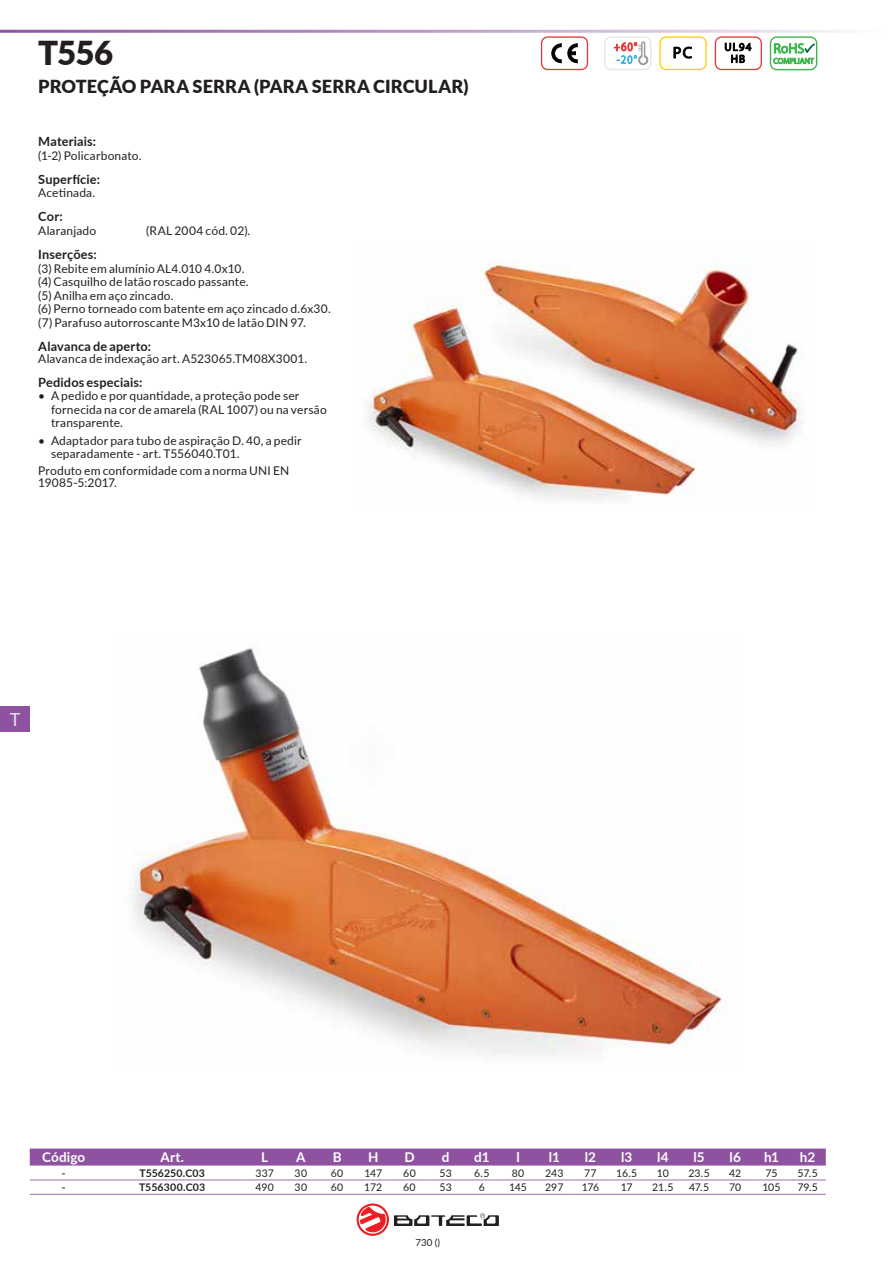
<style>
.page{position:relative;width:893px;height:1263px;background:#fff}
.page>*{position:absolute;margin:0;border:0;box-sizing:border-box;transform-origin:0 0}
.t1{font:900 33px "Lato";color:#231f20}
.t2{font:900 18px "Lato";letter-spacing:.01em;color:#231f20}
.t3{font:18px "Lato";color:#e6e7e9}
.t4{font:16.05px "Myriad Pro";color:#000}
.t5{font:700 13.5px "Lato";letter-spacing:.005em;color:#fff}
.t6{font:700 12.75px "Lato";letter-spacing:.015em;color:#231f20}
.t7{font:12px/13.5px "Lato";letter-spacing:.015em;color:#231f20}
.t8{font:11.1px/11.9px "Myriad Pro";letter-spacing:.09em;color:#000;text-align:center}
.t9{font:10.5px "Lato";color:#231f20}
.t10{font:700 10.5px "Lato";letter-spacing:.015em;color:#231f20}
.t11{font:9.75px "Lato";color:#231f20}
</style>
<div class="page">
<svg style="left:541px;top:36px;width:47px;height:34px"></svg>
<svg style="left:604px;top:36px;width:47px;height:34px"></svg>
<svg style="left:659px;top:36px;width:48px;height:34px"></svg>
<svg style="left:715px;top:36px;width:47px;height:34px"></svg>
<svg style="left:770px;top:36px;width:47px;height:34px"></svg>
<img style="left:369px;top:261px;width:435px;height:239px">
<img style="left:132px;top:648px;width:595px;height:408px">
<div style="left:30px;top:1148px;width:796px;height:17px;background:#8e52a1"></div>
<hr style="left:30px;top:1179px;width:68px;height:1px;background:#a87eb8">
<hr style="left:30px;top:1194px;width:68px;height:1px;background:#a87eb8">
<hr style="left:98px;top:1179px;width:149px;height:1px;background:#a87eb8">
<hr style="left:98px;top:1194px;width:149px;height:1px;background:#a87eb8">
<hr style="left:247px;top:1179px;width:36px;height:1px;background:#a87eb8">
<hr style="left:247px;top:1194px;width:36px;height:1px;background:#a87eb8">
<hr style="left:283px;top:1179px;width:36px;height:1px;background:#a87eb8">
<hr style="left:283px;top:1194px;width:36px;height:1px;background:#a87eb8">
<hr style="left:319px;top:1179px;width:36px;height:1px;background:#a87eb8">
<hr style="left:319px;top:1194px;width:36px;height:1px;background:#a87eb8">
<hr style="left:355px;top:1179px;width:36px;height:1px;background:#a87eb8">
<hr style="left:355px;top:1194px;width:36px;height:1px;background:#a87eb8">
<hr style="left:391px;top:1179px;width:37px;height:1px;background:#a87eb8">
<hr style="left:391px;top:1194px;width:37px;height:1px;background:#a87eb8">
<hr style="left:428px;top:1179px;width:36px;height:1px;background:#a87eb8">
<hr style="left:428px;top:1194px;width:36px;height:1px;background:#a87eb8">
<hr style="left:464px;top:1179px;width:36px;height:1px;background:#a87eb8">
<hr style="left:464px;top:1194px;width:36px;height:1px;background:#a87eb8">
<hr style="left:500px;top:1179px;width:36px;height:1px;background:#a87eb8">
<hr style="left:500px;top:1194px;width:36px;height:1px;background:#a87eb8">
<hr style="left:536px;top:1179px;width:36px;height:1px;background:#a87eb8">
<hr style="left:536px;top:1194px;width:36px;height:1px;background:#a87eb8">
<hr style="left:572px;top:1179px;width:37px;height:1px;background:#a87eb8">
<hr style="left:572px;top:1194px;width:37px;height:1px;background:#a87eb8">
<hr style="left:609px;top:1179px;width:36px;height:1px;background:#a87eb8">
<hr style="left:609px;top:1194px;width:36px;height:1px;background:#a87eb8">
<hr style="left:645px;top:1179px;width:36px;height:1px;background:#a87eb8">
<hr style="left:645px;top:1194px;width:36px;height:1px;background:#a87eb8">
<hr style="left:681px;top:1179px;width:36px;height:1px;background:#a87eb8">
<hr style="left:681px;top:1194px;width:36px;height:1px;background:#a87eb8">
<hr style="left:717px;top:1179px;width:36px;height:1px;background:#a87eb8">
<hr style="left:717px;top:1194px;width:36px;height:1px;background:#a87eb8">
<hr style="left:753px;top:1179px;width:37px;height:1px;background:#a87eb8">
<hr style="left:753px;top:1194px;width:37px;height:1px;background:#a87eb8">
<hr style="left:790px;top:1179px;width:36px;height:1px;background:#a87eb8">
<hr style="left:790px;top:1194px;width:36px;height:1px;background:#a87eb8">
<svg style="left:357px;top:1204px;width:31px;height:31px"></svg>
<div style="left:357px;top:1204px;width:31px;height:31px;border:1px solid #ee1d23;border-radius:50%"></div>
<svg style="left:359px;top:1205px;width:28px;height:29px"></svg>
<svg style="left:360px;top:1206px;width:26px;height:26px"></svg>
<svg style="left:394px;top:1213px;width:105px;height:13px"></svg>
<div style="left:0;top:706px;width:30px;height:25px;background:#8e52a1"></div>
<h1 class="t1" style="left:38px;top:28px;width:76px">T556</h1>
<h3 class="t4" style="left:673px;top:43px;width:21px">PC</h3>
<p class="t8" style="left:724px;top:41px;width:28px">UL94<br>HB</p>
<h2 class="t2" style="left:38px;top:73px;width:432px">PROTEÇÃO PARA SERRA (PARA SERRA CIRCULAR)</h2>
<p class="t6" style="left:38px;top:132px;width:59px">Materiais:</p>
<p class="t7" style="left:38px;top:148px;width:105px">(1-2) Policarbonato.</p>
<p class="t6" style="left:38px;top:170px;width:63px">Superfície:</p>
<p class="t7" style="left:38px;top:186px;width:59px">Acetinada.</p>
<p class="t6" style="left:38px;top:207px;width:26px">Cor:</p>
<p class="t7" style="left:38px;top:223px;width:60px">Alaranjado</p>
<p class="t7" style="left:146px;top:223px;width:106px">(RAL 2004 cód. 02).</p>
<p class="t6" style="left:38px;top:245px;width:60px">Inserções:</p>
<p class="t7" style="left:38px;top:261px;width:294px">(3) Rebite em alumínio AL4.010 4.0x10.<br>(4) Casquilho de latão roscado passante.<br>(5) Anilha em aço zincado.<br>(6) Perno torneado com batente em aço zincado d.6x30. (7) Parafuso autorroscante M3x10 de latão DIN 97.</p>
<p class="t6" style="left:38px;top:337px;width:114px">Alavanca de aperto:</p>
<p class="t7" style="left:38px;top:351px;width:271px">Alavanca de indexação art. A523065.TM08X3001.</p>
<p class="t6" style="left:38px;top:373px;width:106px">Pedidos especiais:</p>
<p class="t7" style="left:51px;top:389px;width:277px;text-indent:-13px">• A pedido e por quantidade, a proteção pode ser fornecida na cor de amarela (RAL 1007) ou na versão transparente.</p>
<p class="t7" style="left:51px;top:433px;width:252px;text-indent:-13px">• Adaptador para tubo de aspiração D. 40, a pedir separadamente - art. T556040.T01.</p>
<p class="t7" style="left:38px;top:464px;width:252px;line-height:12px">Produto em conformidade com a norma UNI EN<br>19085-5:2017.</p>
<h2 class="t3" style="left:10px;top:706px;width:12px">T</h2>
<p class="t5" style="left:42px;top:1147px;width:45px">Código</p>
<p class="t5" style="left:160px;top:1147px;width:25px">Art.</p>
<p class="t5" style="left:261px;top:1147px;width:9px">L</p>
<p class="t5" style="left:296px;top:1147px;width:11px">A</p>
<p class="t5" style="left:333px;top:1147px;width:10px">B</p>
<p class="t5" style="left:368px;top:1147px;width:12px">H</p>
<p class="t5" style="left:404px;top:1147px;width:12px">D</p>
<p class="t5" style="left:442px;top:1147px;width:9px">d</p>
<p class="t5" style="left:474px;top:1147px;width:17px">d1</p>
<p class="t5" style="left:516px;top:1147px;width:5px">l</p>
<p class="t5" style="left:549px;top:1147px;width:12px">l1</p>
<p class="t5" style="left:585px;top:1147px;width:13px">l2</p>
<p class="t5" style="left:621px;top:1147px;width:13px">l3</p>
<p class="t5" style="left:657px;top:1147px;width:13px">l4</p>
<p class="t5" style="left:693px;top:1147px;width:13px">l5</p>
<p class="t5" style="left:730px;top:1147px;width:13px">l6</p>
<p class="t5" style="left:764px;top:1147px;width:16px">h1</p>
<p class="t5" style="left:800px;top:1147px;width:17px">h2</p>
<p class="t10" style="left:62px;top:1165px;width:5px">-</p>
<p class="t10" style="left:139px;top:1165px;width:67px">T556250.C03</p>
<p class="t9" style="left:255px;top:1166px;width:20px">337</p>
<p class="t9" style="left:295px;top:1166px;width:14px">30</p>
<p class="t9" style="left:331px;top:1166px;width:14px">60</p>
<p class="t9" style="left:364px;top:1166px;width:19px">147</p>
<p class="t9" style="left:403px;top:1166px;width:14px">60</p>
<p class="t9" style="left:440px;top:1166px;width:14px">53</p>
<p class="t9" style="left:474px;top:1166px;width:17px">6.5</p>
<p class="t9" style="left:512px;top:1166px;width:14px">80</p>
<p class="t9" style="left:545px;top:1166px;width:20px">243</p>
<p class="t9" style="left:584px;top:1166px;width:14px">77</p>
<p class="t9" style="left:616px;top:1166px;width:23px">16.5</p>
<p class="t9" style="left:657px;top:1166px;width:14px">10</p>
<p class="t9" style="left:688px;top:1166px;width:23px">23.5</p>
<p class="t9" style="left:729px;top:1166px;width:14px">42</p>
<p class="t9" style="left:765px;top:1166px;width:14px">75</p>
<p class="t9" style="left:797px;top:1166px;width:22px">57.5</p>
<p class="t10" style="left:62px;top:1180px;width:5px">-</p>
<p class="t10" style="left:139px;top:1180px;width:68px">T556300.C03</p>
<p class="t9" style="left:255px;top:1180px;width:20px">490</p>
<p class="t9" style="left:295px;top:1180px;width:14px">30</p>
<p class="t9" style="left:331px;top:1180px;width:14px">60</p>
<p class="t9" style="left:364px;top:1180px;width:20px">172</p>
<p class="t9" style="left:403px;top:1180px;width:14px">60</p>
<p class="t9" style="left:439px;top:1180px;width:14px">53</p>
<p class="t9" style="left:479px;top:1180px;width:8px">6</p>
<p class="t9" style="left:509px;top:1180px;width:19px">145</p>
<p class="t9" style="left:545px;top:1180px;width:20px">297</p>
<p class="t9" style="left:582px;top:1180px;width:19px">176</p>
<p class="t9" style="left:621px;top:1180px;width:13px">17</p>
<p class="t9" style="left:652px;top:1180px;width:23px">21.5</p>
<p class="t9" style="left:689px;top:1180px;width:22px">47.5</p>
<p class="t9" style="left:729px;top:1180px;width:14px">70</p>
<p class="t9" style="left:762px;top:1180px;width:20px">105</p>
<p class="t9" style="left:797px;top:1180px;width:22px">79.5</p>
<p class="t11" style="left:415px;top:1235px;width:26px">730 ()</p>
</div>
